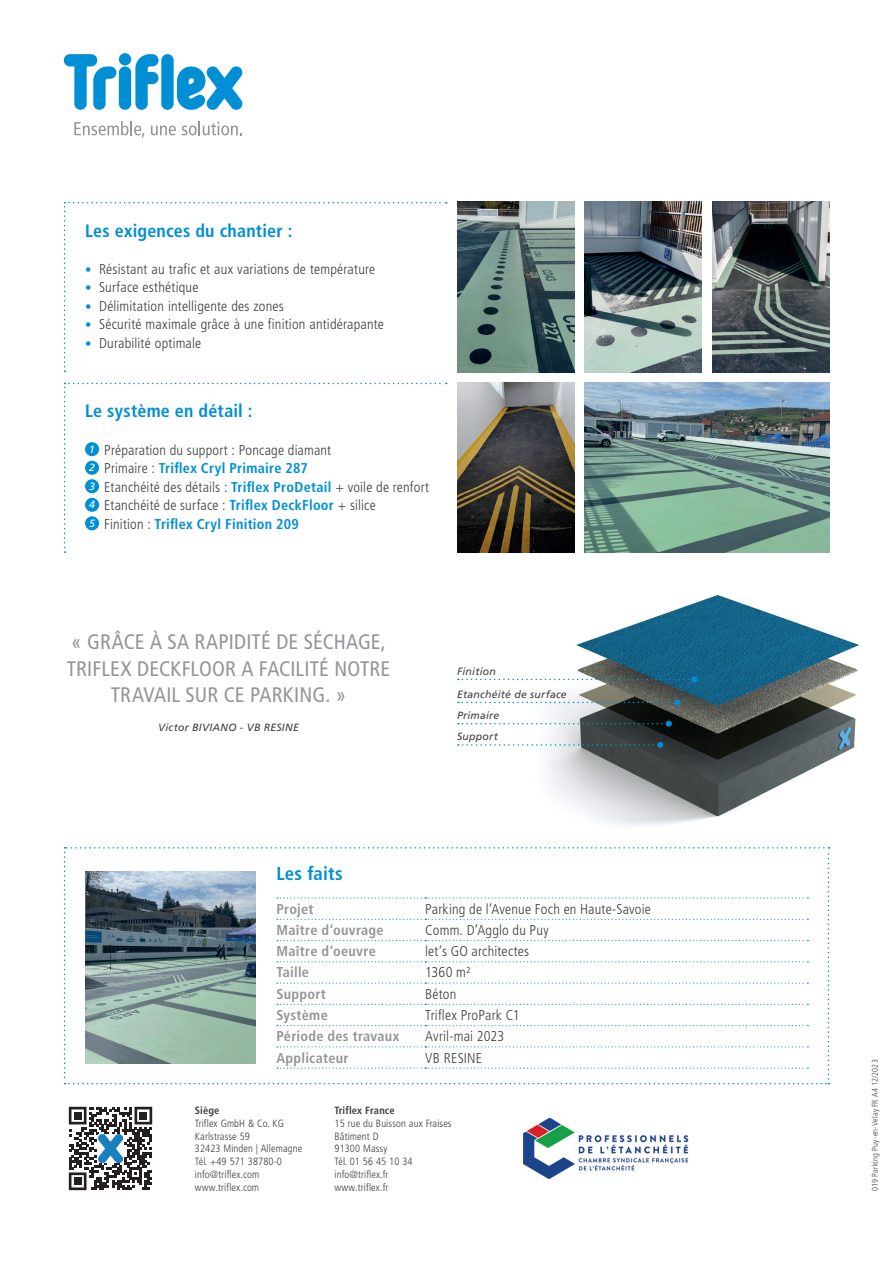
<style>
.page{position:relative;width:893px;height:1263px;background:#fff}
.page>*{position:absolute;margin:0;border:0;box-sizing:border-box;transform-origin:0 0}
.t1{font:condensed 21px/26.4px "Frutiger LT Pro";letter-spacing:.005em;color:#939598;text-align:center}
.t2{font:700 condensed 18.75px "Frutiger LT Pro";letter-spacing:.01em;color:#008fd5}
.t3{font:700 condensed 18px "Frutiger LT Pro";letter-spacing:.01em;color:#008fd5}
.t4{font:300 condensed 14.25px/18.5px "Frutiger LT Pro";letter-spacing:.015em;color:#3e3e3f}
.t5{font:700 condensed 14.25px "Frutiger LT Pro";letter-spacing:.02em;color:#939598}
.t6{font:300 condensed 10.5px/12.8px "Frutiger LT Pro";letter-spacing:.01em;color:#3e3e3f}
.t7{font:italic 10.5px "Frutiger LT Pro";letter-spacing:.025em;color:#3e3e3f}
.t8{font:700 condensed 10.5px "Frutiger LT Pro";letter-spacing:.01em;color:#3e3e3f}
.t9{font:300 condensed 8.25px "Frutiger LT Pro";letter-spacing:.025em;color:#3e3e3f}
.s1{font-size:12.9px;color:#008fd5}
.s2{font-weight:400;font-style:italic;font-stretch:normal;font-size:10.5px;color:#fff}
.s3{font-weight:700;color:#008fd5}
</style>
<div class="page">
<svg style="left:64px;top:54px;width:52px;height:56px"></svg>
<div style="left:119px;top:66px;width:12px;height:44px;background:#008fd5;border-radius:6px"></div>
<div style="left:119px;top:53px;width:12px;height:12px;background:#008fd5;border-radius:50%"></div>
<svg style="left:135px;top:54px;width:24px;height:56px"></svg>
<svg style="left:177px;top:66px;width:65px;height:44px"></svg>
<div style="left:161px;top:54px;width:13px;height:56px;background:#008fd5;border-radius:6px"></div>
<svg style="left:74px;top:121px;width:70px;height:17px"></svg>
<svg style="left:151px;top:125px;width:25px;height:10px"></svg>
<svg style="left:182px;top:121px;width:60px;height:14px"></svg>
<svg style="left:64px;top:847px;width:765px;height:237px"></svg>
<img style="left:85px;top:872px;width:170px;height:191px">
<svg style="left:64px;top:202px;width:383px;height:170px"></svg>
<img style="left:585px;top:202px;width:117px;height:170px">
<img style="left:712px;top:202px;width:117px;height:170px">
<img style="left:457px;top:202px;width:117px;height:170px">
<img style="left:457px;top:383px;width:117px;height:170px">
<svg style="left:64px;top:383px;width:383px;height:170px"></svg>
<img style="left:585px;top:383px;width:244px;height:170px">
<img style="left:546px;top:595px;width:313px;height:231px">
<svg style="left:458px;top:742px;width:205px;height:6px"></svg>
<svg style="left:458px;top:721px;width:214px;height:6px"></svg>
<svg style="left:458px;top:699px;width:222px;height:6px"></svg>
<svg style="left:458px;top:676px;width:239px;height:6px"></svg>
<img style="left:523px;top:1118px;width:166px;height:61px">
<svg style="left:69px;top:1107px;width:83px;height:83px"></svg>
<div style="left:74px;top:1112px;width:7px;height:7px;background:#231f20"></div>
<div style="left:140px;top:1112px;width:7px;height:7px;background:#231f20"></div>
<div style="left:74px;top:1177px;width:7px;height:8px;background:#231f20"></div>
<img style="left:99px;top:1134px;width:23px;height:28px">
<p class="t3" style="left:85px;top:220px;width:209px">Les exigences du chantier :</p>
<p class="t4" style="left:85px;top:260px;width:292px"><span class="s1">•</span> Résistant au trafic et aux variations de température</p>
<p class="t4" style="left:85px;top:278px;width:115px"><span class="s1">•</span> Surface esthétique</p>
<p class="t4" style="left:85px;top:297px;width:200px"><span class="s1">•</span> Délimitation intelligente des zones</p>
<p class="t4" style="left:85px;top:315px;width:300px"><span class="s1">•</span> Sécurité maximale grâce à une finition antidérapante</p>
<p class="t4" style="left:85px;top:334px;width:118px"><span class="s1">•</span> Durabilité optimale</p>
<p class="t3" style="left:85px;top:401px;width:169px">Le système en détail :</p>
<p class="t4" style="left:89px;top:440px;width:342px"><span class="s2">1</span> Préparation du support : Poncage diamant<br><span class="s2">2</span> Primaire : <span class="s3">Triflex Cryl Primaire 287<br></span><span class="s2">3</span> Etanchéité des détails : <span class="s3">Triflex ProDetail</span> + voile de renfort <span class="s2">4</span> Etanchéité de surface : <span class="s3">Triflex DeckFloor</span> + silice<br><span class="s2">5</span> Finition : <span class="s3">Triflex Cryl Finition 209</span></p>
<h1 class="t1" style="left:67px;top:629px;width:325px">« GRÂCE À SA RAPIDITÉ DE SÉCHAGE,<br>TRIFLEX DECKFLOOR A FACILITÉ NOTRE<br>TRAVAIL SUR CE PARKING. »</h1>
<p class="t7" style="left:158px;top:721px;width:142px">Victor BIVIANO - VB RESINE</p>
<p class="t7" style="left:457px;top:665px;width:40px">Finition</p>
<p class="t7" style="left:457px;top:688px;width:111px">Etanchéité de surface</p>
<p class="t7" style="left:457px;top:730px;width:42px">Support</p>
<p class="t7" style="left:457px;top:709px;width:44px">Primaire</p>
<h2 class="t2" style="left:276px;top:862px;width:68px">Les faits</h2>
<p class="t5" style="left:276px;top:900px;width:39px">Projet</p>
<p class="t4" style="left:425px;top:900px;width:227px">Parking de l‘Avenue Foch en Haute-Savoie</p>
<p class="t5" style="left:276px;top:921px;width:109px">Maître d‘ouvrage</p>
<p class="t4" style="left:425px;top:921px;width:125px">Comm. D’Agglo du Puy</p>
<p class="t5" style="left:276px;top:943px;width:101px">Maître d‘oeuvre</p>
<p class="t4" style="left:425px;top:942px;width:106px">let‘s GO architectes</p>
<p class="t5" style="left:276px;top:964px;width:34px">Taille</p>
<p class="t4" style="left:425px;top:963px;width:47px">1360 m²</p>
<p class="t5" style="left:276px;top:985px;width:51px">Support</p>
<p class="t4" style="left:425px;top:985px;width:33px">Béton</p>
<p class="t5" style="left:276px;top:1006px;width:53px">Système</p>
<p class="t4" style="left:425px;top:1006px;width:96px">Triflex ProPark C1</p>
<p class="t5" style="left:276px;top:1028px;width:124px">Période des travaux</p>
<p class="t4" style="left:425px;top:1027px;width:81px">Avril-mai 2023</p>
<p class="t5" style="left:276px;top:1049px;width:74px">Applicateur</p>
<p class="t4" style="left:425px;top:1048px;width:59px">VB RESINE</p>
<p class="t8" style="left:195px;top:1104px;width:26px">Siège</p>
<p class="t6" style="left:195px;top:1117px;width:109px">Triflex GmbH &amp; Co. KG<br>Karlstrasse 59<br>32423 Minden | Allemagne<br>Tél. +49 571 38780-0 info@triflex.com www.triflex.com</p>
<p class="t8" style="left:335px;top:1104px;width:62px">Triflex France</p>
<p class="t6" style="left:335px;top:1117px;width:119px">15 rue du Buisson aux Fraises<br>Bâtiment D<br>91300 Massy<br>Tél. 01 56 45 10 34 info@triflex.fr<br>www.triflex.fr</p>
<p class="t9" style="left:870px;top:1191px;width:133px;rotate:-90deg">019 Parking Puy-en-Velay FR A4 12/2023</p>
</div>
